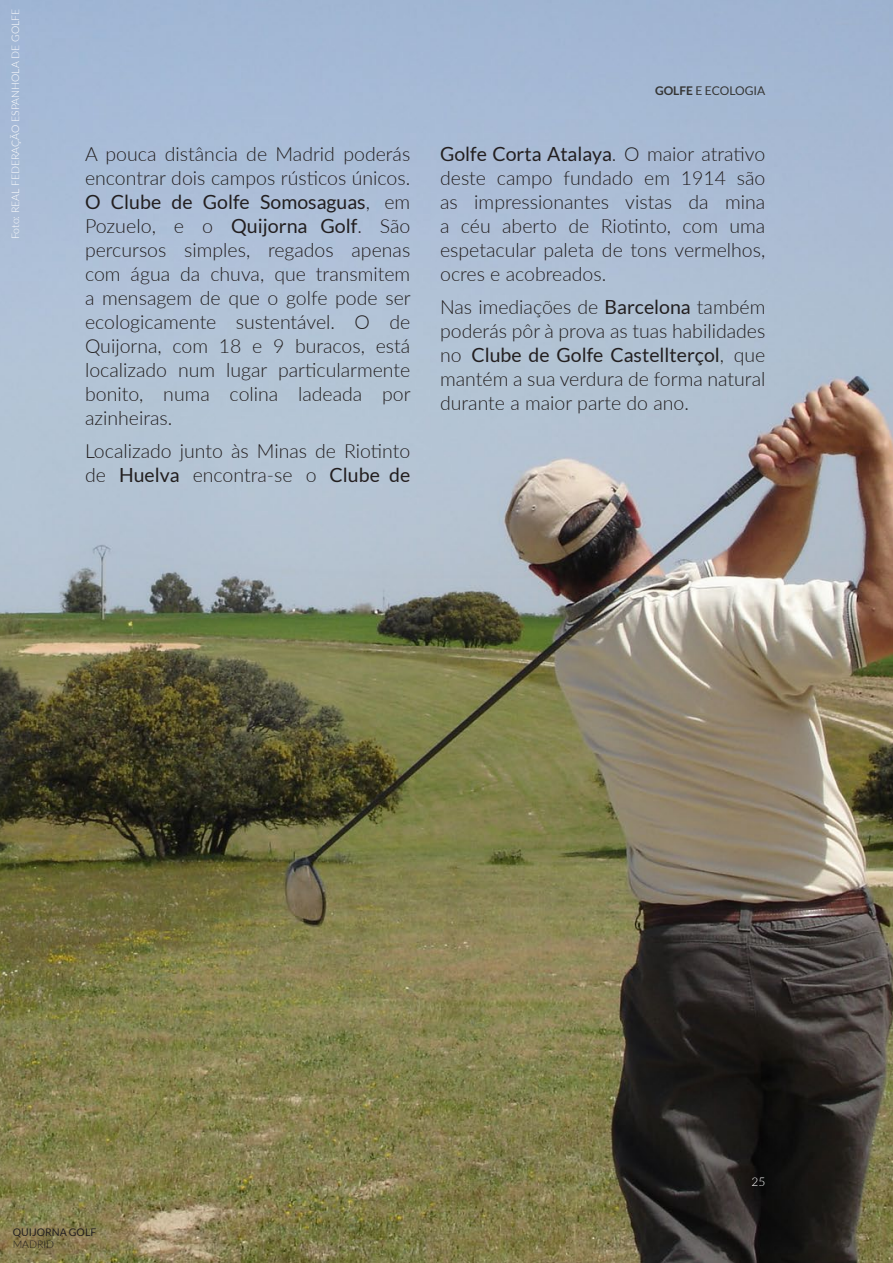
<style>
.page{position:relative;width:893px;height:1263px;background:#fff}
.page>*{position:absolute;margin:0;border:0;box-sizing:border-box;transform-origin:0 0}
.Body{font:300 19.5px/24px "Lato";color:#231f20;text-align:justify}
.t1{font:12px "Lato";color:#353534}
.t2{font:300 12px "Lato";color:#fff}
.PIE_ARRIBA{font:300 10.5px "Lato";color:#fff}
.PIE_ARRIBA-2{font:10.5px "Lato";color:#231f20}
.SUBPIE_ARRIBA{font:300 10.5px "Lato";color:#231f20}
.s1{font-weight:400}
.s2{font-weight:700}
</style>
<div class="page">
<img style="left:0;top:0;width:893px;height:1263px">
<p class="PIE_ARRIBA" style="left:8px;top:239px;width:232px;rotate:-90deg">Foto: REAL FEDERAÇÃO ESPANHOLA DE GOLFE</p>
<p class="Body" style="left:85px;top:142px;width:327px">A pouca distância de Madrid poderás encontrar dois campos rústicos únicos.<br><span class="s1">O Clube de Golfe Somosaguas</span>, em Pozuelo, e o <span class="s1">Quijorna Golf</span>. São percursos simples, regados apenas com água da chuva, que transmitem a mensagem de que o golfe pode ser ecologicamente sustentável. O de Quijorna, com 18 e 9 buracos, está localizado num lugar particularmente bonito, numa colina ladeada por azinheiras.</p>
<p class="Body" style="left:85px;top:438px;width:327px">Localizado junto às Minas de Riotinto de <span class="s1">Huelva</span> encontra-se o <span class="s1">Clube de</span></p>
<p class="t1" style="left:655px;top:84px;width:112px"><span class="s2">GOLFE</span> E ECOLOGIA</p>
<p class="Body" style="left:440px;top:142px;width:327px"><span class="s1">Golfe Corta Atalaya</span>. O maior atrativo deste campo fundado em 1914 são as impressionantes vistas da mina a céu aberto de Riotinto, com uma espetacular paleta de tons vermelhos, ocres e acobreados.</p>
<p class="Body" style="left:440px;top:294px;width:327px">Nas imediações de <span class="s1">Barcelona</span> também poderás pôr à prova as tuas habilidades no <span class="s1">Clube de Golfe Castellterçol</span>, que mantém a sua verdura de forma natural durante a maior parte do ano.</p>
<p class="PIE_ARRIBA-2" style="left:13px;top:1226px;width:85px">QUIJORNA GOLF</p>
<p class="SUBPIE_ARRIBA" style="left:13px;top:1237px;width:43px">MADRID</p>
<p class="t2" style="left:751px;top:1173px;width:15px">25</p>
</div>
